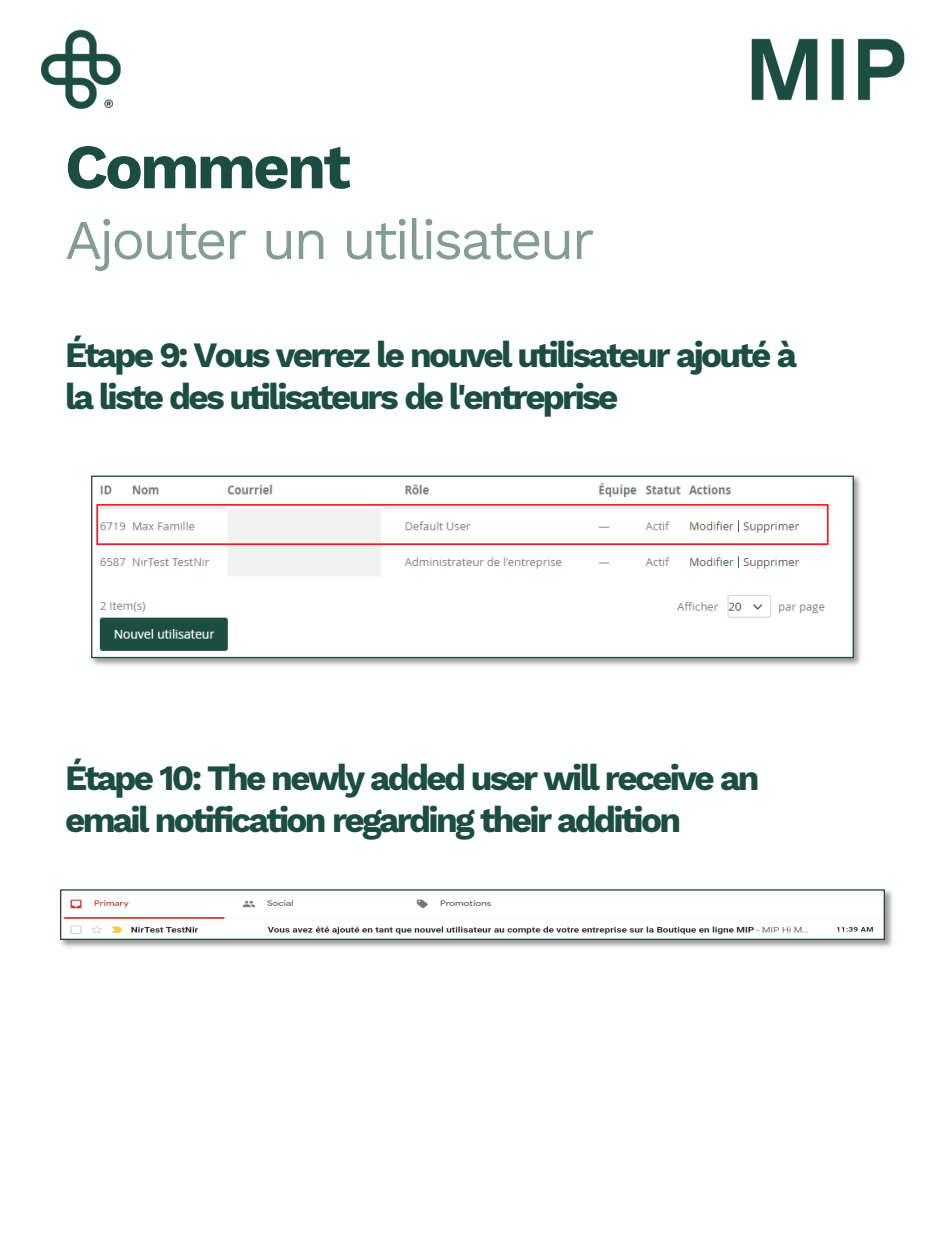
<style>
.page{position:relative;width:945px;height:1260px;background:#fff}
.page>*{position:absolute;margin:0;border:0;box-sizing:border-box;transform-origin:0 0}
.t1{font:700 63px "Work Sans";letter-spacing:-.045em;color:#1c4d41}
.t2{font:56px "Work Sans";letter-spacing:-.05em;color:#829d91}
.t3{font:700 35px/42px "Work Sans";letter-spacing:-.075em;color:#1c4d41}
</style>
<div class="page">
<img style="left:41px;top:29px;width:80px;height:81px">
<img style="left:751px;top:38px;width:154px;height:63px">
<img style="left:91px;top:475px;width:770px;height:191px">
<img style="left:93px;top:478px;width:759px;height:178px">
<div style="left:91px;top:476px;width:763px;height:182px;border:1px solid #1c4d41"></div>
<img style="left:61px;top:890px;width:832px;height:58px">
<img style="left:62px;top:891px;width:821px;height:47px">
<div style="left:60px;top:889px;width:825px;height:51px;border:1px solid #1c4d41"></div>
<p class="t1" style="left:65px;top:119px;width:287px">Comment</p>
<p class="t2" style="left:65px;top:197px;width:531px">Ajouter un utilisateur</p>
<p class="t3" style="left:65px;top:333px;width:734px">Étape 9: Vous verrez le nouvel utilisateur ajouté à la liste des utilisateurs de l'entreprise</p>
<p class="t3" style="left:65px;top:755px;width:696px">Étape 10: The newly added user will receive an email notification regarding their addition</p>
</div>
